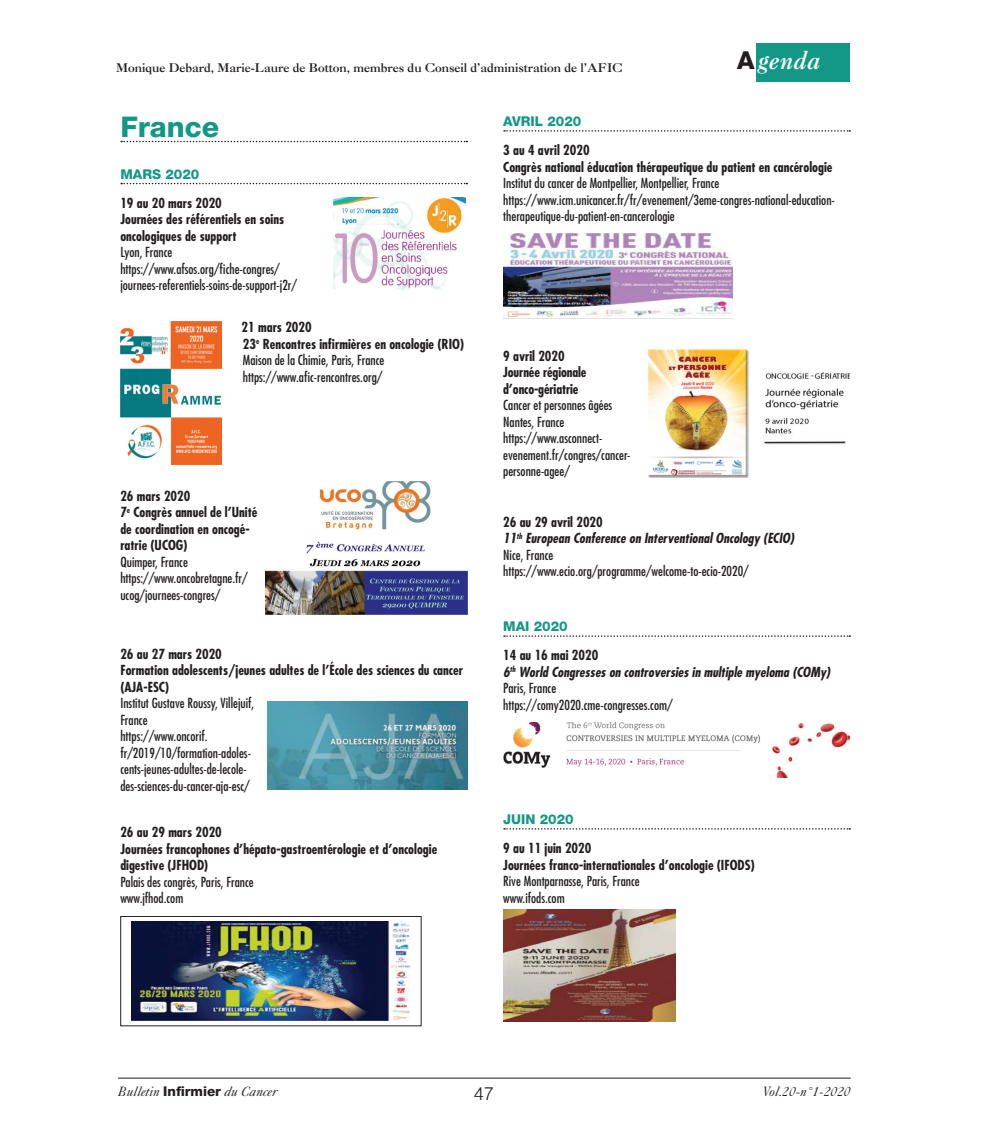
<style>
.page{position:relative;width:981px;height:1143px;background:#fff}
.page>*{position:absolute;margin:0;border:0;box-sizing:border-box;transform-origin:0 0}
.t1{font:800 28.5px "Helvetica Neue LT Std";color:#139885}
.t2{font:italic 24.75px "Caslon Three";color:#fff}
.t3{font:300 18px "Helvetica";color:#231f20}
.t4{font:condensed 13.5px/16.5px "Futura";color:#231f20}
.t5{font:700 condensed 13.5px/16.5px "Futura";color:#231f20}
.t6{font:italic 700 condensed 13.5px/16.5px "Futura";color:#231f20}
.t7{font:italic 13.5px "Caslon Five Forty";color:#231f20}
.t8{font:800 13.5px "Helvetica Neue LT Std";color:#139885}
.t9{font:12px "Caslon Three";color:#231f20}
.s1{font-family:"Helvetica Neue LT Std";font-weight:800;font-style:normal;color:#231f20}
.s2{font-weight:700}
.s3{font-weight:700;font-style:italic}
.s4{font-style:normal}
.s5{font-weight:400;font-style:normal}
.s6{font-family:"Helvetica Neue";font-weight:800;font-style:normal}
</style>
<div class="page">
<div style="left:756px;top:44px;width:94px;height:38px;background:#139885"></div>
<hr style="left:118px;top:1077px;width:732px;height:1px;background:#231f20">
<svg style="left:121px;top:141px;width:346px;height:1px"></svg>
<svg style="left:121px;top:183px;width:346px;height:1px"></svg>
<img style="left:132px;top:921px;width:278px;height:99px">
<div style="left:120px;top:915px;width:301px;height:110px;border:1px solid #231f20"></div>
<img style="left:333px;top:197px;width:132px;height:93px">
<img style="left:120px;top:321px;width:101px;height:143px">
<img style="left:265px;top:481px;width:202px;height:133px">
<img style="left:268px;top:701px;width:199px;height:88px">
<svg style="left:504px;top:130px;width:346px;height:2px"></svg>
<svg style="left:504px;top:635px;width:346px;height:1px"></svg>
<svg style="left:504px;top:828px;width:346px;height:1px"></svg>
<img style="left:503px;top:233px;width:230px;height:85px">
<img style="left:503px;top:722px;width:347px;height:55px">
<img style="left:503px;top:909px;width:172px;height:111px">
<img style="left:649px;top:350px;width:201px;height:127px">
<p class="t9" style="left:116px;top:61px;width:508px">Monique Debard, Marie-Laure de Botton, membres du Conseil d’administration de l’AFIC</p>
<h2 class="t2" style="left:737px;top:45px;width:85px"><span class="s1">A</span>genda</h2>
<h1 class="t1" style="left:120px;top:109px;width:100px">France</h1>
<p class="t8" style="left:120px;top:166px;width:81px">MARS 2020</p>
<p class="t5" style="left:120px;top:194px;width:165px">19 au 20 mars 2020<br>Journées des référentiels en soins oncologiques de support</p>
<p class="t4" style="left:120px;top:244px;width:178px">Lyon, France https://www.afsos.org/fiche-congres/ journees-referentiels-soins-de-support-j2r/</p>
<p class="t4" style="left:242px;top:319px;width:224px"><span class="s2">21 mars 2020<br>23</span><sup>e</sup> <span class="s2">Rencontres infirmières en oncologie (RIO)<br></span>Maison de la Chimie, Paris, France https://www.afic-rencontres.org/</p>
<p class="t5" style="left:120px;top:487px;width:139px">26 mars 2020<br>7<sup>e</sup> Congrès annuel de l’Unité de coordination en oncogé&shy;ratrie (UCOG)</p>
<p class="t4" style="left:120px;top:553px;width:129px">Quimper, France https://www.oncobretagne.fr/ ucog/journees-congres/</p>
<p class="t5" style="left:120px;top:645px;width:344px">26 au 27 mars 2020<br>Formation adolescents/jeunes adultes de l’École des sciences du cancer (AJA-ESC)</p>
<p class="t4" style="left:120px;top:694px;width:135px">Institut Gustave Roussy, Villejuif,<br>France<br>https://www.oncorif. fr/2019/10/formation-adoles&shy;cents-jeunes-adultes-de-lecole&shy;des-sciences-du-cancer-aja-esc/</p>
<p class="t5" style="left:120px;top:823px;width:318px">26 au 29 mars 2020<br>Journées francophones d’hépato-gastroentérologie et d’oncologie digestive (JFHOD)</p>
<p class="t4" style="left:120px;top:872px;width:135px">Palais des congrès, Paris, France www.jfhod.com</p>
<p class="t8" style="left:503px;top:113px;width:80px">AVRIL 2020</p>
<p class="t5" style="left:503px;top:142px;width:331px">3 au 4 avril 2020<br>Congrès national éducation thérapeutique du patient en cancérologie</p>
<p class="t4" style="left:503px;top:174px;width:333px">Institut du cancer de Montpellier, Montpellier, France https://www.icm.unicancer.fr/fr/evenement/3eme-congres-national-education&shy;therapeutique-du-patient-en-cancerologie</p>
<p class="t5" style="left:503px;top:347px;width:85px">9 avril 2020<br>Journée régionale d’onco-gériatrie</p>
<p class="t4" style="left:503px;top:396px;width:129px">Cancer et personnes âgées<br>Nantes, France https://www.asconnect&shy;evenement.fr/congres/cancer&shy;personne-agee/</p>
<p class="t4" style="left:503px;top:513px;width:292px"><span class="s2">26 au 29 avril 2020<br></span><span class="s3">11</span><sup>th</sup> <span class="s3">European Conference on Interventional Oncology (ECIO)<br></span>Nice, France https://www.ecio.org/programme/welcome-to-ecio-2020/</p>
<p class="t8" style="left:503px;top:618px;width:66px">MAI 2020</p>
<p class="t6" style="left:503px;top:647px;width:328px"><span class="s4">14 au 16 mai 2020<br></span>6<sup>th</sup> World Congresses on controversies in multiple myeloma (COMy)<br><span class="s5">Paris, France<br>https://comy2020.cme-congresses.com/</span></p>
<p class="t8" style="left:503px;top:810px;width:72px">JUIN 2020</p>
<p class="t5" style="left:503px;top:839px;width:253px">9 au 11 juin 2020<br>Journées franco-internationales d’oncologie (IFODS)</p>
<p class="t4" style="left:503px;top:872px;width:138px">Rive Montparnasse, Paris, France www.ifods.com</p>
<p class="t7" style="left:118px;top:1082px;width:161px">Bulletin <span class="s6">Infirmier</span> du Cancer</p>
<h3 class="t3" style="left:473px;top:1082px;width:22px">47</h3>
<p class="t7" style="left:762px;top:1082px;width:89px">Vol.20-n°1-2020</p>
</div>
